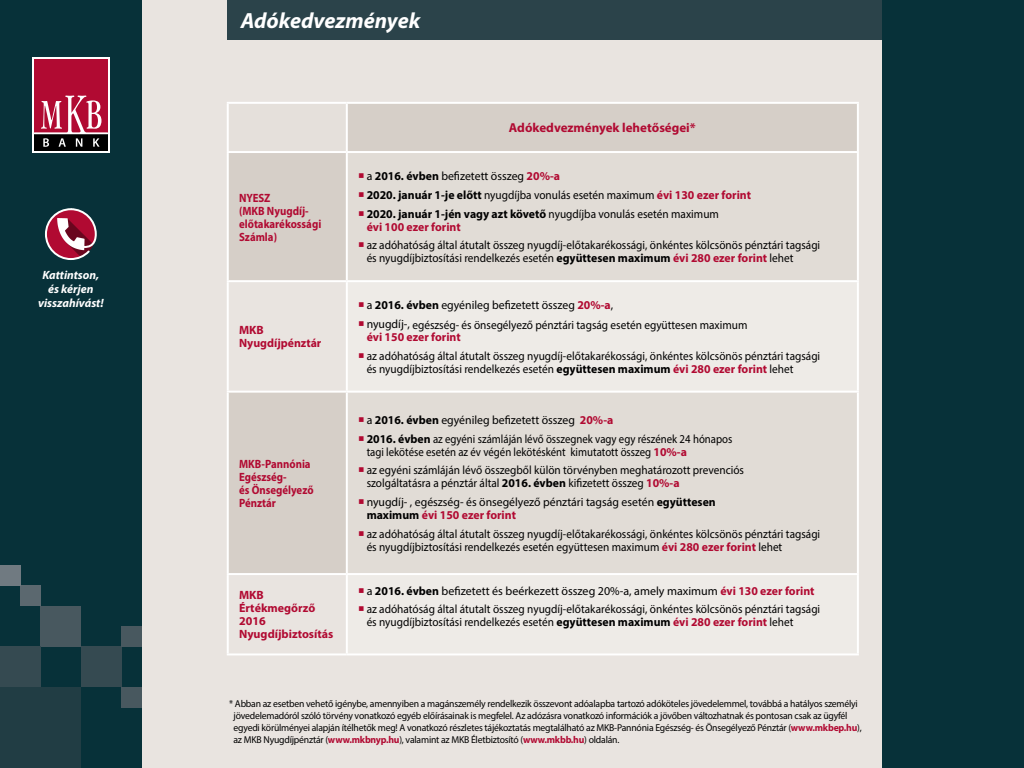
<style>
.page{position:relative;width:1024px;height:768px;background:#fff}
.page>*{position:absolute;margin:0;border:0;box-sizing:border-box;transform-origin:0 0}
.t1{font:italic 700 22px "Myriad Pro";color:#fff}
.t2{font:700 13px "Myriad Pro";color:#b10a32}
.t3{font:12px/13px "Myriad Pro";color:#000;scale:.94 1}
.t4{font:12px/12px "Myriad Pro";color:#000}
.t5{font:12px/13px "Myriad Pro";color:#000;scale:.9 1}
.t6{font:700 12px/13px "Myriad Pro";color:#b10a32;scale:.9 1}
.t7{font:700 12px/13px "Myriad Pro";color:#000}
.t8{font:700 12px/13px "Myriad Pro";color:#b10a32}
.t9{font:italic 700 12px/14px "Myriad Pro";color:#fff;text-align:center}
.t10{font:10px/12px "Myriad Pro";letter-spacing:-.02em;color:#000}
.s1{color:#b10a32}
.s2{font-weight:700}
.s3{font-weight:700;color:#b10a32}
.s4{font-weight:400}
</style>
<div class="page">
<div style="left:142px;top:0;width:741px;height:768px;background:#e9e4e0"></div>
<div style="left:227px;top:0;width:655px;height:39px;background:#2b434a"></div>
<svg style="left:229px;top:104px;width:628px;height:176px;fill:#d6cfc8"></svg>
<div style="left:348px;top:153px;width:509px;height:127px;background:#e1dcd6"></div>
<div style="left:229px;top:390px;width:117px;height:183px;background:#d6cfc8"></div>
<svg style="left:348px;top:282px;width:509px;height:109px"></svg>
<hr style="left:227px;top:102px;width:120px;height:2px;background:#fff">
<hr style="left:227px;top:104px;width:2px;height:47px;background:#fff">
<hr style="left:347px;top:102px;width:512px;height:2px;background:#fff">
<hr style="left:346px;top:104px;width:2px;height:47px;background:#fff">
<hr style="left:857px;top:104px;width:2px;height:47px;background:#fff">
<hr style="left:227px;top:151px;width:120px;height:2px;background:#fff">
<hr style="left:227px;top:153px;width:2px;height:127px;background:#fff">
<hr style="left:347px;top:151px;width:512px;height:2px;background:#fff">
<hr style="left:346px;top:153px;width:2px;height:127px;background:#fff">
<hr style="left:857px;top:153px;width:2px;height:127px;background:#fff">
<hr style="left:227px;top:280px;width:120px;height:2px;background:#fff">
<hr style="left:227px;top:282px;width:2px;height:109px;background:#fff">
<hr style="left:347px;top:280px;width:512px;height:2px;background:#fff">
<hr style="left:346px;top:282px;width:2px;height:109px;background:#fff">
<hr style="left:857px;top:282px;width:2px;height:109px;background:#fff">
<hr style="left:227px;top:391px;width:120px;height:2px;background:#fff">
<hr style="left:227px;top:393px;width:2px;height:180px;background:#fff">
<hr style="left:347px;top:391px;width:512px;height:2px;background:#fff">
<hr style="left:346px;top:393px;width:2px;height:180px;background:#fff">
<hr style="left:857px;top:393px;width:2px;height:180px;background:#fff">
<hr style="left:227px;top:573px;width:120px;height:2px;background:#fff">
<hr style="left:227px;top:575px;width:2px;height:78px;background:#fff">
<hr style="left:347px;top:573px;width:512px;height:2px;background:#fff">
<hr style="left:346px;top:575px;width:2px;height:78px;background:#fff">
<hr style="left:857px;top:575px;width:2px;height:78px;background:#fff">
<hr style="left:227px;top:653px;width:120px;height:2px;background:#fff">
<hr style="left:347px;top:653px;width:512px;height:2px;background:#fff">
<div style="left:882px;top:0;width:142px;height:768px;background:#073139"></div>
<div style="left:0;top:0;width:142px;height:768px;background:#073139"></div>
<div style="left:32px;top:57px;width:78px;height:95px;background:#fff"></div>
<div style="left:34px;top:59px;width:74px;height:73px;background:#b10a32"></div>
<div style="left:34px;top:134px;width:74px;height:17px;background:#000"></div>
<svg style="left:34px;top:96px;width:74px;height:51px"></svg>
<div style="left:0;top:687px;width:81px;height:81px;background:#213d44"></div>
<div style="left:81px;top:647px;width:40px;height:40px;background:#354a51"></div>
<div style="left:40px;top:606px;width:41px;height:41px;background:#48585f"></div>
<div style="left:121px;top:626px;width:21px;height:21px;background:#48585f"></div>
<div style="left:121px;top:687px;width:21px;height:20px;background:#48585f"></div>
<div style="left:20px;top:586px;width:20px;height:20px;background:#5b686f"></div>
<div style="left:0;top:647px;width:40px;height:40px;background:#354a51"></div>
<div style="left:0;top:565px;width:20px;height:21px;background:#707a81"></div>
<svg style="left:45px;top:208px;width:52px;height:52px"></svg>
<p class="t9" style="left:38px;top:268px;width:67px">Kattintson, és kérjen visszahívást!</p>
<h1 class="t1" style="left:241px;top:7px;width:181px">Adókedvezmények</h1>
<p class="t2" style="left:509px;top:119px;width:188px">Adókedvezmények lehetőségei*</p>
<p class="t6" style="left:239px;top:191px;width:93px">NYESZ<br>(MKB Nyugdíj&shy;előtakarékossági<br>Számla)</p>
<p class="t8" style="left:239px;top:323px;width:84px">MKB<br>Nyugdíjpénztár</p>
<p class="t6" style="left:239px;top:457px;width:84px">MKB-Pannónia<br>Egészség-<br>és Önsegélyező<br>Pénztár</p>
<p class="t4" style="left:358px;top:170px;width:203px"><span class="s1">○</span> a <span class="s2">2016. évben</span> befizetett összeg <span class="s3">20%-a</span></p>
<p class="t3" style="left:358px;top:188px;width:419px"><span class="s1">○</span> <span class="s2">2020. január 1-je előtt</span> nyugdíjba vonulás esetén maximum <span class="s3">évi 130 ezer forint</span></p>
<p class="t7" style="left:367px;top:207px;width:354px;text-indent:-9px"><span class="s1">○</span> 2020. január 1-jén vagy azt követő <span class="s4">nyugdíjba vonulás esetén maximum </span><span class="s1">évi 100 ezer forint</span></p>
<p class="t3" style="left:367px;top:239px;width:484px;text-indent:-9px"><span class="s1">○</span> az adóhatóság által átutalt összeg nyugdíj-előtakarékossági, önkéntes kölcsönös pénztári tagsági és nyugdíjbiztosítási rendelkezés esetén <span class="s2">együttesen maximum</span> <span class="s3">évi 280 ezer forint</span> lehet</p>
<p class="t4" style="left:358px;top:299px;width:257px"><span class="s1">○</span> a <span class="s2">2016. évben</span> egyénileg befizetett összeg <span class="s3">20%-a</span>,</p>
<p class="t4" style="left:367px;top:319px;width:382px;text-indent:-9px"><span class="s1">○</span> nyugdíj-, egészség- és önsegélyező pénztári tagság esetén együttesen maximum <span class="s3">évi 150 ezer forint</span></p>
<p class="t3" style="left:367px;top:349px;width:484px;text-indent:-9px"><span class="s1">○</span> az adóhatóság által átutalt összeg nyugdíj-előtakarékossági, önkéntes kölcsönös pénztári tagsági és nyugdíjbiztosítási rendelkezés esetén <span class="s2">együttesen maximum</span> <span class="s3">évi 280 ezer forint</span> lehet</p>
<p class="t4" style="left:358px;top:414px;width:257px"><span class="s1">○</span> a <span class="s2">2016. évben</span> egyénileg befizetett összeg <span class="s3">20%-a</span></p>
<p class="t5" style="left:367px;top:432px;width:408px;text-indent:-9px"><span class="s1">○</span> <span class="s2">2016. évben</span> az egyéni számláján lévő összegnek vagy egy részének 24 hónapos tagi lekötése esetén az év végén lekötésként kimutatott összeg <span class="s3">10%-a</span></p>
<p class="t3" style="left:367px;top:464px;width:403px;text-indent:-9px"><span class="s1">○</span> az egyéni számláján lévő összegből külön törvényben meghatározott prevenciós szolgáltatásra a pénztár által <span class="s2">2016. évben</span> kifizetett összeg <span class="s3">10%-a</span></p>
<p class="t4" style="left:367px;top:495px;width:351px;line-height:13px;text-indent:-9px"><span class="s1">○</span> nyugdíj- , egészség- és önsegélyező pénztári tagság esetén <span class="s2">együttesen maximum</span> <span class="s3">évi 150 ezer forint</span></p>
<p class="t3" style="left:367px;top:527px;width:484px;text-indent:-9px"><span class="s1">○</span> az adóhatóság által átutalt összeg nyugdíj-előtakarékossági, önkéntes kölcsönös pénztári tagsági és nyugdíjbiztosítási rendelkezés esetén együttesen maximum <span class="s3">évi 280 ezer forint</span> lehet</p>
<p class="t8" style="left:239px;top:588px;width:96px">MKB<br>Értékmegőrző<br>2016<br>Nyugdíjbiztosítás</p>
<p class="t4" style="left:358px;top:584px;width:458px"><span class="s1">○</span> a <span class="s2">2016. évben</span> befizetett és beérkezett összeg 20%-a, amely maximum <span class="s3">évi 130 ezer forint</span></p>
<p class="t3" style="left:367px;top:603px;width:484px;text-indent:-9px"><span class="s1">○</span> az adóhatóság által átutalt összeg nyugdíj-előtakarékossági, önkéntes kölcsönös pénztári tagsági és nyugdíjbiztosítási rendelkezés esetén <span class="s2">együttesen maximum</span> <span class="s3">évi 280 ezer forint</span> lehet</p>
<p class="t10" style="left:234px;top:697px;width:630px;text-indent:-4px">* Abban az esetben vehető igénybe, amennyiben a magánszemély rendelkezik összevont adóalapba tartozó adóköteles jövedelemmel, továbbá a hatályos személyi jövedelemadóról szóló törvény vonatkozó egyéb előírásainak is megfelel. Az adózásra vonatkozó információk a jövőben változhatnak és pontosan csak az ügyfél egyedi körülményei alapján ítélhetők meg! A vonatkozó részletes tájékoztatás megtalálható az MKB-Pannónia Egészség- és Önsegélyező Pénztár (<span class="s3">www.mkbep.hu</span>), az MKB Nyugdíjpénztár (<span class="s3">www.mkbnyp.hu</span>), valamint az MKB Életbiztosító (<span class="s3">www.mkbb.hu</span>) oldalán.</p>
</div>
